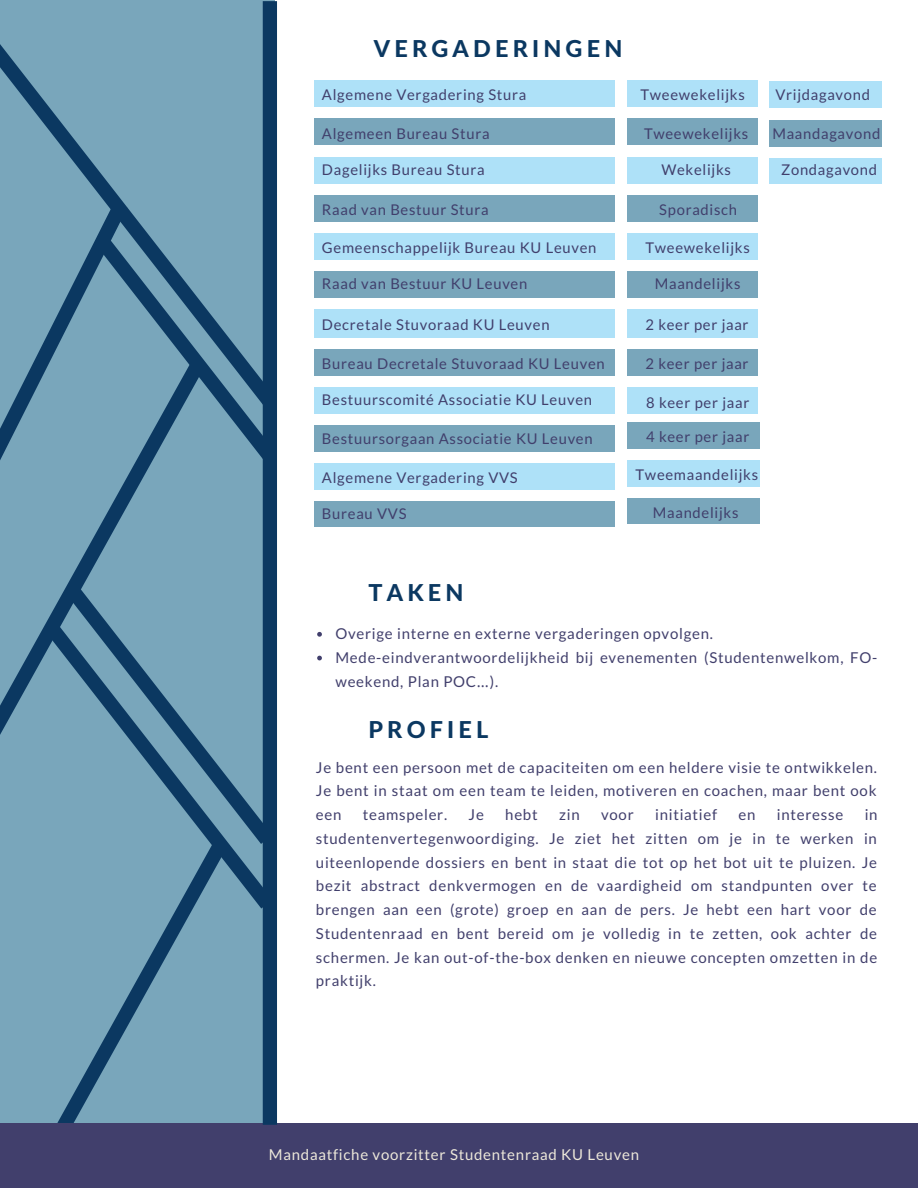
<style>
.page{position:relative;width:918px;height:1188px;background:#fff}
.page>*{position:absolute;margin:0;border:0;box-sizing:border-box;transform-origin:0 0}
.t1{font:800 23.4px "Lato Latin";letter-spacing:.18em;color:#0b3861}
.t2{font:15px/23.7px "Lato";letter-spacing:.05em;color:#413f6c;text-align:justify}
.t3{font:15px "Lato";letter-spacing:.05em;color:#ede8da}
.t4{font:14.85px "Lato";letter-spacing:.05em;color:#413f6c}
.s1{font-family:"Noto Sans Gurmukhi"}
</style>
<div class="page">
<div style="left:314px;top:425px;width:301px;height:27px;background:#79a6bb"></div>
<div style="left:314px;top:463px;width:301px;height:27px;background:#aee1f8"></div>
<div style="left:314px;top:501px;width:301px;height:26px;background:#79a6bb"></div>
<div style="left:314px;top:80px;width:301px;height:27px;background:#aee1f8"></div>
<div style="left:314px;top:118px;width:301px;height:27px;background:#79a6bb"></div>
<div style="left:314px;top:157px;width:301px;height:27px;background:#aee1f8"></div>
<div style="left:314px;top:195px;width:301px;height:27px;background:#79a6bb"></div>
<div style="left:314px;top:233px;width:301px;height:27px;background:#aee1f8"></div>
<div style="left:314px;top:271px;width:301px;height:27px;background:#79a6bb"></div>
<div style="left:314px;top:310px;width:301px;height:28px;background:#aee1f8"></div>
<div style="left:314px;top:349px;width:301px;height:27px;background:#79a6bb"></div>
<div style="left:314px;top:387px;width:301px;height:27px;background:#aee1f8"></div>
<div style="left:2px;top:864px;width:93px;height:259px;background:#79a6bb"></div>
<div style="left:0;top:1123px;width:918px;height:65px;background:#413f6c"></div>
<div style="left:627px;top:80px;width:130px;height:27px;background:#aee1f8"></div>
<div style="left:627px;top:118px;width:130px;height:27px;background:#79a6bb"></div>
<div style="left:627px;top:157px;width:130px;height:27px;background:#aee1f8"></div>
<div style="left:627px;top:195px;width:130px;height:27px;background:#79a6bb"></div>
<div style="left:627px;top:233px;width:130px;height:27px;background:#aee1f8"></div>
<div style="left:627px;top:271px;width:130px;height:27px;background:#79a6bb"></div>
<div style="left:627px;top:310px;width:130px;height:28px;background:#aee1f8"></div>
<div style="left:627px;top:349px;width:130px;height:27px;background:#79a6bb"></div>
<div style="left:627px;top:387px;width:130px;height:27px;background:#aee1f8"></div>
<div style="left:627px;top:422px;width:133px;height:27px;background:#79a6bb"></div>
<div style="left:627px;top:460px;width:133px;height:27px;background:#aee1f8"></div>
<div style="left:627px;top:498px;width:133px;height:26px;background:#79a6bb"></div>
<div style="left:770px;top:81px;width:112px;height:27px;background:#aee1f8"></div>
<div style="left:770px;top:120px;width:112px;height:27px;background:#79a6bb"></div>
<div style="left:770px;top:158px;width:112px;height:26px;background:#aee1f8"></div>
<svg style="left:0;top:0;width:275px;height:201px;background:#6c99b0"></svg>
<svg style="left:317px;top:632px;width:5px;height:5px"></svg>
<svg style="left:317px;top:656px;width:5px;height:4px"></svg>
<svg style="left:0;top:201px;width:95px;height:663px;background:#709db4"></svg>
<svg style="left:0;top:359px;width:95px;height:390px;background:#6a97af"></svg>
<svg style="left:67px;top:586px;width:28px;height:40px"></svg>
<svg style="left:48px;top:626px;width:47px;height:283px;background:#709db3"></svg>
<svg style="left:95px;top:1px;width:182px;height:1124px;background:#6491a9"></svg>
<h1 class="t1" style="left:374px;top:34px;width:250px">VERGADERINGEN</h1>
<p class="t4" style="left:322px;top:86px;width:206px">Algemene Vergadering Stura</p>
<p class="t4" style="left:322px;top:124px;width:169px">Algemeen Bureau Stura</p>
<p class="t4" style="left:322px;top:160px;width:164px">Dagelijks Bureau Stura</p>
<p class="t4" style="left:322px;top:200px;width:168px">Raad van Bestuur Stura</p>
<p class="t4" style="left:322px;top:239px;width:276px">Gemeenschappelijk Bureau KU Leuven</p>
<p class="t4" style="left:322px;top:275px;width:207px">Raad van Bestuur KU Leuven</p>
<p class="t4" style="left:322px;top:315px;width:229px">Decretale Stuvoraad KU Leuven</p>
<p class="t4" style="left:322px;top:354px;width:284px">Bureau Decretale Stuvoraad KU Leuven</p>
<p class="t4" style="left:322px;top:390px;width:272px">Bestuurscomité Associatie KU Leuven</p>
<p class="t4" style="left:322px;top:429px;width:272px">Bestuursorgaan Associatie KU Leuven</p>
<p class="t4" style="left:322px;top:468px;width:197px">Algemene Vergadering VVS</p>
<p class="t4" style="left:322px;top:504px;width:86px">Bureau VVS</p>
<p class="t4" style="left:640px;top:86px;width:106px">Tweewekelijks</p>
<p class="t4" style="left:644px;top:124px;width:106px">Tweewekelijks</p>
<p class="t4" style="left:661px;top:160px;width:71px">Wekelijks</p>
<p class="t4" style="left:659px;top:200px;width:79px">Sporadisch</p>
<p class="t4" style="left:645px;top:239px;width:106px">Tweewekelijks</p>
<p class="t4" style="left:655px;top:275px;width:87px">Maandelijks</p>
<p class="t4" style="left:645px;top:315px;width:105px">2 keer per jaar</p>
<p class="t4" style="left:645px;top:354px;width:105px">2 keer per jaar</p>
<p class="t4" style="left:646px;top:393px;width:105px">8 keer per jaar</p>
<p class="t4" style="left:646px;top:427px;width:105px">4 keer per jaar</p>
<p class="t4" style="left:636px;top:465px;width:124px">Tweemaandelijks</p>
<p class="t4" style="left:653px;top:503px;width:87px">Maandelijks</p>
<p class="t4" style="left:775px;top:86px;width:96px">Vrijdagavond</p>
<p class="t4" style="left:772px;top:124px;width:109px">Maandagavond</p>
<p class="t4" style="left:781px;top:160px;width:98px">Zondagavond</p>
<h1 class="t1" style="left:368px;top:578px;width:96px">TAKEN</h1>
<p class="t2" style="left:335px;top:621px;width:543px;text-align:left">Overige interne en externe vergaderingen opvolgen.<br>Mede-eindverantwoordelijkheid bij evenementen (Studentenwelkom, FO&shy;weekend, Plan POC<span class="s1">…</span>).</p>
<h1 class="t1" style="left:368px;top:715px;width:121px">PROFIEL</h1>
<p class="t2" style="left:316px;top:755px;width:563px">Je bent een persoon met de capaciteiten om een heldere visie te ontwikkelen.<br>Je bent in staat om een team te leiden, motiveren en coachen, maar bent ook een</p>
<p class="t2" style="left:363px;top:802px;width:86px">teamspeler.</p>
<p class="t2" style="left:469px;top:802px;width:17px">Je</p>
<p class="t2" style="left:505px;top:802px;width:34px">hebt</p>
<p class="t2" style="left:559px;top:802px;width:22px">zin</p>
<p class="t2" style="left:601px;top:802px;width:34px">voor</p>
<p class="t2" style="left:655px;top:802px;width:64px">initiatief</p>
<p class="t2" style="left:739px;top:802px;width:18px">en</p>
<p class="t2" style="left:777px;top:802px;width:68px">interesse</p>
<p class="t2" style="left:316px;top:802px;width:563px;text-indent:549px">in studentenvertegenwoordiging. Je ziet het zitten om je in te werken in uiteenlopende dossiers en bent in staat die tot op het bot uit te pluizen. Je bezit abstract denkvermogen en de vaardigheid om standpunten over te brengen aan een (grote) groep en aan de pers. Je hebt een hart voor de Studentenraad en bent bereid om je volledig in te zetten, ook achter de schermen. Je kan out-of-the-box denken en nieuwe concepten omzetten in de praktijk.</p>
<p class="t3" style="left:269px;top:1145px;width:372px">Mandaatfiche voorzitter Studentenraad KU Leuven</p>
</div>
